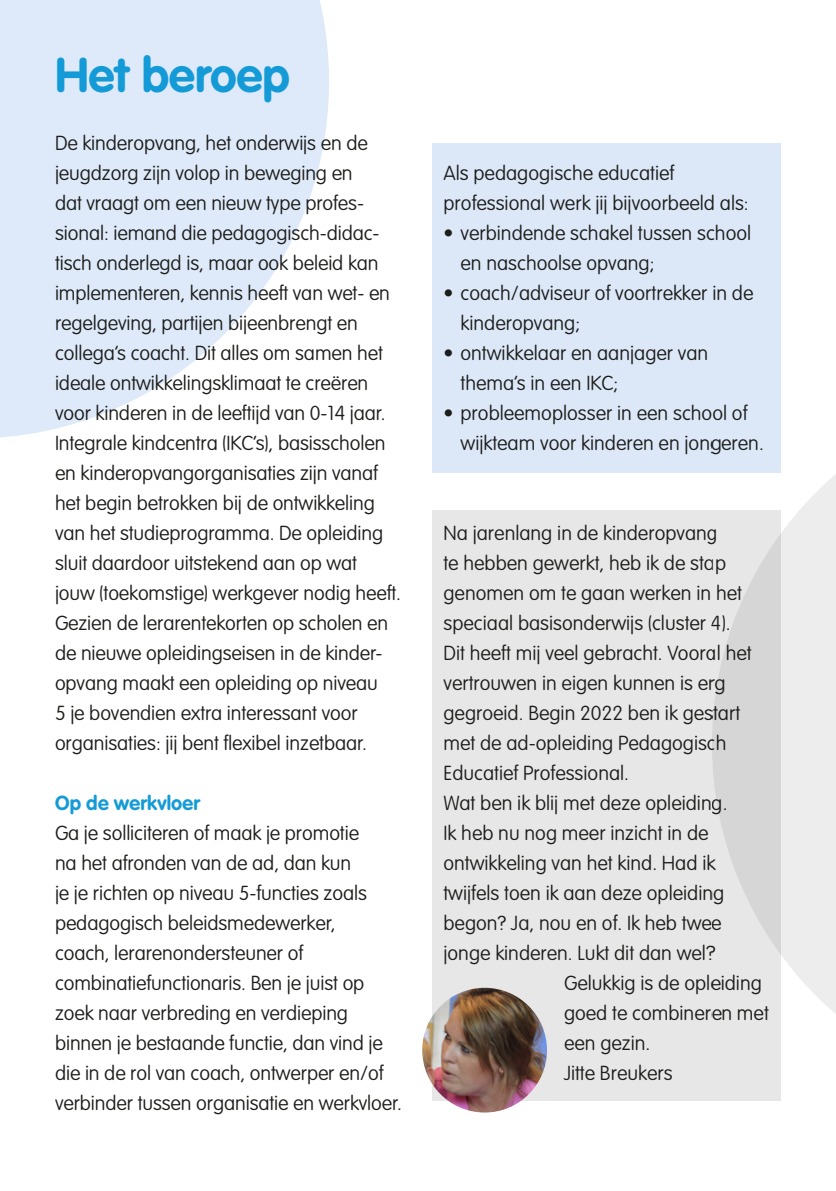
<style>
.page{position:relative;width:836px;height:1191px;background:#fff}
.page>*{position:absolute;margin:0;border:0;box-sizing:border-box;transform-origin:0 0}
.t1{font:700 48px "VAG Rounded Std";color:#149bd7}
.Paragraph_Style_1{font:100 20px/30px "VAG Rounded Std";letter-spacing:-.005em;color:#1d1d1b}
.tussenkop{font:700 20px "VAG Rounded Std";letter-spacing:.01em;color:#149bd7}
</style>
<div class="page">
<svg style="left:0;top:0;width:329px;height:438px;fill:#deeaf9"></svg>
<div style="left:432px;top:510px;width:349px;height:590px;background:#e3e3e3"></div>
<div style="left:432px;top:143px;width:349px;height:330px;background:#d6e5f7"></div>
<svg style="left:712px;top:474px;width:124px;height:540px"></svg>
<img style="left:422px;top:987px;width:125px;height:125px;border-radius:62px">
<p class="t1" style="left:55px;top:46px;width:237px">Het beroep</p>
<p class="Paragraph_Style_1" style="left:55px;top:129px;width:336px">De kinderopvang, het onderwijs en de jeugdzorg zijn volop in beweging en<br>dat vraagt om een nieuw type profes&shy;sional: iemand die pedagogisch-didac&shy;tisch onderlegd is, maar ook beleid kan implementeren, kennis heeft van wet- en regelgeving, partijen bijeenbrengt en collega’s coacht. Dit alles om samen het ideale ontwikkelingsklimaat te creëren voor kinderen in de leeftijd van 0-14 jaar.</p>
<p class="Paragraph_Style_1" style="left:55px;top:429px;width:347px">Integrale kindcentra (IKC’s), basisscholen en kinderopvangorganisaties zijn vanaf het begin betrokken bij de ontwikkeling van het studieprogramma. De opleiding sluit daardoor uitstekend aan op wat jouw (toekomstige) werkgever nodig heeft.<br>Gezien de lerarentekorten op scholen en de nieuwe opleidingseisen in de kinder&shy;opvang maakt een opleiding op niveau<br>5 je bovendien extra interessant voor organisaties: jij bent flexibel inzetbaar.</p>
<p class="tussenkop" style="left:55px;top:791px;width:147px">Op de werkvloer</p>
<p class="Paragraph_Style_1" style="left:55px;top:819px;width:330px">Ga je solliciteren of maak je promotie na het afronden van de ad, dan kun<br>je je richten op niveau 5-functies zoals pedagogisch beleidsmedewerker, coach, lerarenondersteuner of combinatiefunctionaris. Ben je juist op zoek naar verbreding en verdieping binnen je bestaande functie, dan vind je die in de rol van coach, ontwerper en/of</p>
<p class="Paragraph_Style_1" style="left:55px;top:1089px;width:348px">verbinder tussen organisatie en werkvloer.</p>
<p class="Paragraph_Style_1" style="left:443px;top:159px;width:232px">Als pedagogische educatief</p>
<p class="Paragraph_Style_1" style="left:443px;top:189px;width:307px">professional werk jij bijvoorbeeld als:</p>
<p class="Paragraph_Style_1" style="left:460px;top:219px;width:292px;text-indent:-17px">• verbindende schakel tussen school en naschoolse opvang;</p>
<p class="Paragraph_Style_1" style="left:460px;top:279px;width:294px;text-indent:-17px">• coach/adviseur of voortrekker in de kinderopvang;</p>
<p class="Paragraph_Style_1" style="left:460px;top:339px;width:249px;text-indent:-17px">• ontwikkelaar en aanjager van thema’s in een IKC;</p>
<p class="Paragraph_Style_1" style="left:460px;top:399px;width:305px;text-indent:-17px">• probleemoplosser in een school of wijkteam voor kinderen en jongeren.</p>
<p class="Paragraph_Style_1" style="left:443px;top:519px;width:309px">Na jarenlang in de kinderopvang<br>te hebben gewerkt, heb ik de stap genomen om te gaan werken in het speciaal basisonderwijs (cluster 4).<br>Dit heeft mij veel gebracht. Vooral het vertrouwen in eigen kunnen is erg gegroeid. Begin 2022 ben ik gestart met de ad-opleiding Pedagogisch Educatief Professional.</p>
<p class="Paragraph_Style_1" style="left:443px;top:789px;width:286px">Wat ben ik blij met deze opleiding.</p>
<p class="Paragraph_Style_1" style="left:443px;top:819px;width:282px">Ik heb nu nog meer inzicht in de ontwikkeling van het kind. Had ik twijfels toen ik aan deze opleiding begon? Ja, nou en of. Ik heb twee jonge kinderen. Lukt dit dan wel?</p>
<p class="Paragraph_Style_1" style="left:564px;top:969px;width:206px">Gelukkig is de opleiding goed te combineren met een gezin.</p>
<p class="Paragraph_Style_1" style="left:564px;top:1059px;width:110px">Jitte Breukers</p>
</div>
